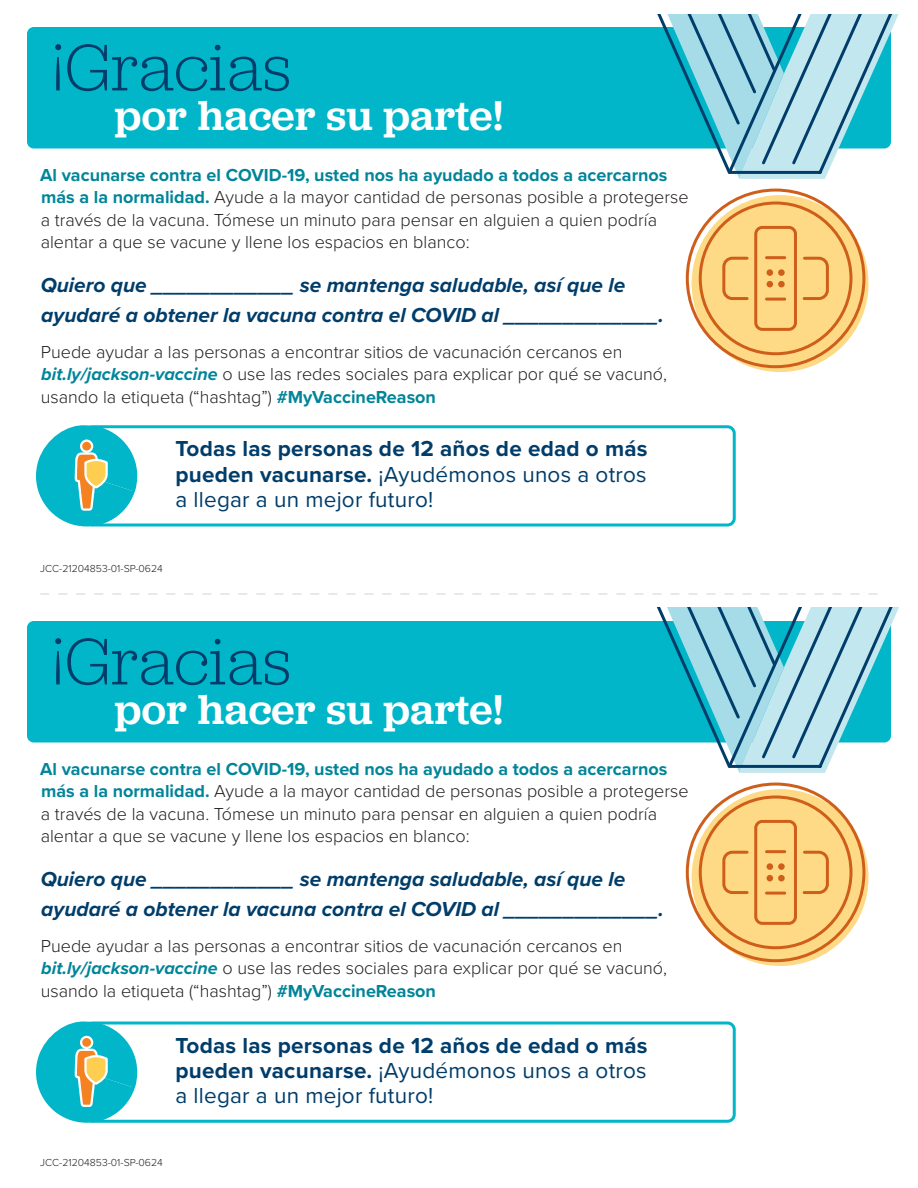
<style>
.page{position:relative;width:918px;height:1188px;background:#fff}
.page>*{position:absolute;margin:0;border:0;box-sizing:border-box;transform-origin:0 0}
.t1{font:300 68.55px "Jubilat";letter-spacing:.005em;color:#003d6a}
.t2{font:500 43.5px "Jubilat";letter-spacing:.01em;color:#fff}
.t3{font:700 22.5px/25.5px "Proxima Nova";letter-spacing:.01em;color:#003d6a;text-align:justify}
.t4{font:italic 700 21px/30px "Proxima Nova";color:#003d6a}
.t5{font:300 18px/22.5px "Proxima Nova";color:#231f20}
.t6{font:300 10.5px "Proxima Nova";color:#231f20}
.s1{font-weight:700;color:#008599}
.s2{font-weight:700;font-style:italic;color:#008599}
.s3{font-weight:400}
</style>
<div class="page">
<div style="left:27px;top:27px;width:864px;height:121px;background:#00b6c8;border-radius:7px"></div>
<div style="left:692px;top:195px;width:177px;height:177px;background:#feda86;border-radius:50%"></div>
<div style="left:754px;top:226px;width:43px;height:105px;border:3px solid #ce5e19;border-radius:7px"></div>
<svg style="left:722px;top:255px;width:107px;height:47px"></svg>
<div style="left:778px;top:281px;width:7px;height:6px;background:#ce5e19;border-radius:50%"></div>
<div style="left:778px;top:269px;width:7px;height:7px;background:#ce5e19;border-radius:50%"></div>
<div style="left:767px;top:269px;width:6px;height:7px;background:#ce5e19;border-radius:50%"></div>
<div style="left:699px;top:202px;width:153px;height:153px;border:3px solid #ce5e19;border-radius:50%"></div>
<svg style="left:650px;top:14px;width:249px;height:165px"></svg>
<div style="left:692px;top:789px;width:177px;height:177px;background:#feda86;border-radius:50%"></div>
<div style="left:754px;top:820px;width:43px;height:105px;border:3px solid #ce5e19;border-radius:7px"></div>
<svg style="left:722px;top:849px;width:107px;height:47px"></svg>
<div style="left:778px;top:875px;width:7px;height:6px;background:#ce5e19;border-radius:50%"></div>
<div style="left:778px;top:863px;width:7px;height:7px;background:#ce5e19;border-radius:50%"></div>
<div style="left:767px;top:863px;width:6px;height:7px;background:#ce5e19;border-radius:50%"></div>
<div style="left:699px;top:796px;width:153px;height:153px;border:3px solid #ce5e19;border-radius:50%"></div>
<svg style="left:40px;top:594px;width:859px;height:179px"></svg>
<div style="left:85px;top:425px;width:651px;height:101px;border:3px solid #00b6c8;border-radius:7px"></div>
<svg style="left:36px;top:425px;width:103px;height:102px"></svg>
<div style="left:85px;top:1021px;width:651px;height:102px;border:3px solid #00b6c8;border-radius:7px"></div>
<svg style="left:36px;top:1021px;width:103px;height:102px"></svg>
<h1 class="t1" style="left:52px;top:25px;width:241px">¡Gracias</h1>
<h2 class="t2" style="left:115px;top:87px;width:390px">por hacer su parte!</h2>
<p class="t5" style="left:40px;top:162px;width:650px"><span class="s1">Al vacunarse contra el COVID-19, usted nos ha ayudado a todos a acercarnos más a la normalidad.</span> Ayude a la mayor cantidad de personas posible a protegerse a través de la vacuna. Tómese un minuto para pensar en alguien a quien podría alentar a que se vacune y llene los espacios en blanco:</p>
<p class="t4" style="left:41px;top:269px;width:625px">Quiero que ____________ se mantenga saludable, así que le ayudaré a obtener la vacuna contra el COVID al _____________.</p>
<p class="t5" style="left:41px;top:339px;width:628px">Puede ayudar a las personas a encontrar sitios de vacunación cercanos en <span class="s2">bit.ly/jackson-vaccine</span> o use las redes sociales para explicar por qué se vacunó, usando la etiqueta (“hashtag”) <span class="s1">#MyVaccineReason</span></p>
<p class="t3" style="left:176px;top:436px;width:474px">Todas las personas de 12 años de edad o más pueden vacunarse. <span class="s3">¡Ayudémonos unos a otros a llegar a un mejor futuro!</span></p>
<p class="t6" style="left:40px;top:561px;width:124px">JCC-21204853-01-SP-0624</p>
<h1 class="t1" style="left:52px;top:619px;width:241px">¡Gracias</h1>
<h2 class="t2" style="left:115px;top:681px;width:390px">por hacer su parte!</h2>
<p class="t5" style="left:40px;top:756px;width:650px"><span class="s1">Al vacunarse contra el COVID-19, usted nos ha ayudado a todos a acercarnos más a la normalidad.</span> Ayude a la mayor cantidad de personas posible a protegerse a través de la vacuna. Tómese un minuto para pensar en alguien a quien podría alentar a que se vacune y llene los espacios en blanco:</p>
<p class="t4" style="left:41px;top:863px;width:625px">Quiero que ____________ se mantenga saludable, así que le ayudaré a obtener la vacuna contra el COVID al _____________.</p>
<p class="t5" style="left:41px;top:933px;width:628px">Puede ayudar a las personas a encontrar sitios de vacunación cercanos en <span class="s2">bit.ly/jackson-vaccine</span> o use las redes sociales para explicar por qué se vacunó, usando la etiqueta (“hashtag”) <span class="s1">#MyVaccineReason</span></p>
<p class="t3" style="left:176px;top:1032px;width:474px">Todas las personas de 12 años de edad o más pueden vacunarse. <span class="s3">¡Ayudémonos unos a otros a llegar a un mejor futuro!</span></p>
<p class="t6" style="left:40px;top:1155px;width:124px">JCC-21204853-01-SP-0624</p>
</div>
